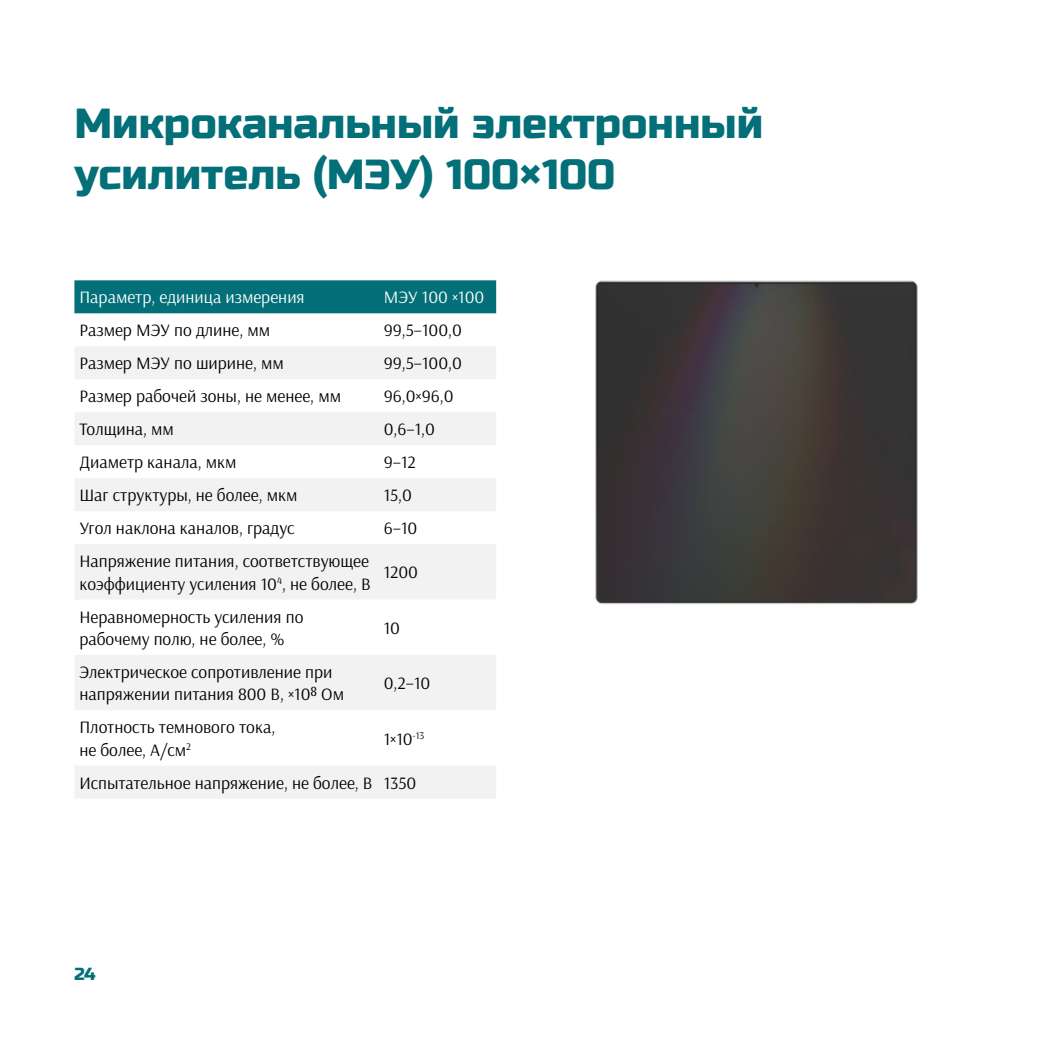
<style>
.page{position:relative;width:1042px;height:1042px;background:#fff}
.page>*{position:absolute;margin:0;border:0;box-sizing:border-box;transform-origin:0 0}
.t1{font:42px/50.4px "Russo One";color:#036f78}
.t2{font:17.5px/22.4px "Arsenal";color:#000}
.t3{font:17.5px "Arsenal";color:#fff}
.t4{font:17.5px "Russo One";color:#036f78}
</style>
<div class="page">
<img style="left:595px;top:280px;width:323px;height:324px">
<div style="left:74px;top:280px;width:422px;height:33px;background:#036f78"></div>
<svg style="left:75px;top:347px;width:421px;height:451px;fill:#f2f2f2"></svg>
<h1 class="t1" style="left:74px;top:99px;width:690px">Микроканальный электронный усилитель (МЭУ) 100×100</h1>
<p class="t3" style="left:79px;top:287px;width:227px">Параметр, единица измерения</p>
<p class="t3" style="left:384px;top:287px;width:102px">МЭУ 100 ×100</p>
<p class="t2" style="left:79px;top:319px;width:192px">Размер МЭУ по длине, мм</p>
<p class="t2" style="left:384px;top:319px;width:80px">99,5–100,0</p>
<p class="t2" style="left:79px;top:352px;width:206px">Размер МЭУ по ширине, мм</p>
<p class="t2" style="left:384px;top:352px;width:80px">99,5–100,0</p>
<p class="t2" style="left:79px;top:385px;width:263px">Размер рабочей зоны, не менее, мм</p>
<p class="t2" style="left:384px;top:385px;width:71px">96,0×96,0</p>
<p class="t2" style="left:79px;top:418px;width:96px">Толщина, мм</p>
<p class="t2" style="left:384px;top:418px;width:53px">0,6–1,0</p>
<p class="t2" style="left:79px;top:451px;width:159px">Диаметр канала, мкм</p>
<p class="t2" style="left:384px;top:451px;width:34px">9–12</p>
<p class="t2" style="left:79px;top:484px;width:220px">Шаг структуры, не более, мкм</p>
<p class="t2" style="left:384px;top:484px;width:30px">15,0</p>
<p class="t2" style="left:79px;top:517px;width:217px">Угол наклона каналов, градус</p>
<p class="t2" style="left:384px;top:517px;width:35px">6–10</p>
<p class="t2" style="left:79px;top:550px;width:293px">Напряжение питания, соответствующее коэффициенту усиления 10<sup>4</sup>, не более, В</p>
<p class="t2" style="left:384px;top:561px;width:36px">1200</p>
<p class="t2" style="left:79px;top:605px;width:225px">Неравномерность усиления по рабочему полю, не более, %</p>
<p class="t2" style="left:384px;top:617px;width:18px">10</p>
<p class="t2" style="left:79px;top:661px;width:266px">Электрическое сопротивление при напряжении питания 800 В, ×10⁸ Ом</p>
<p class="t2" style="left:384px;top:672px;width:48px">0,2–10</p>
<p class="t2" style="left:79px;top:716px;width:197px">Плотность темнового тока, не более, А/см<sup>2</sup></p>
<p class="t2" style="left:384px;top:727px;width:42px">1×10<sup>-13</sup></p>
<p class="t2" style="left:79px;top:772px;width:338px">Испытательное напряжение, не более, В 1350</p>
<p class="t4" style="left:74px;top:963px;width:23px">24</p>
</div>
